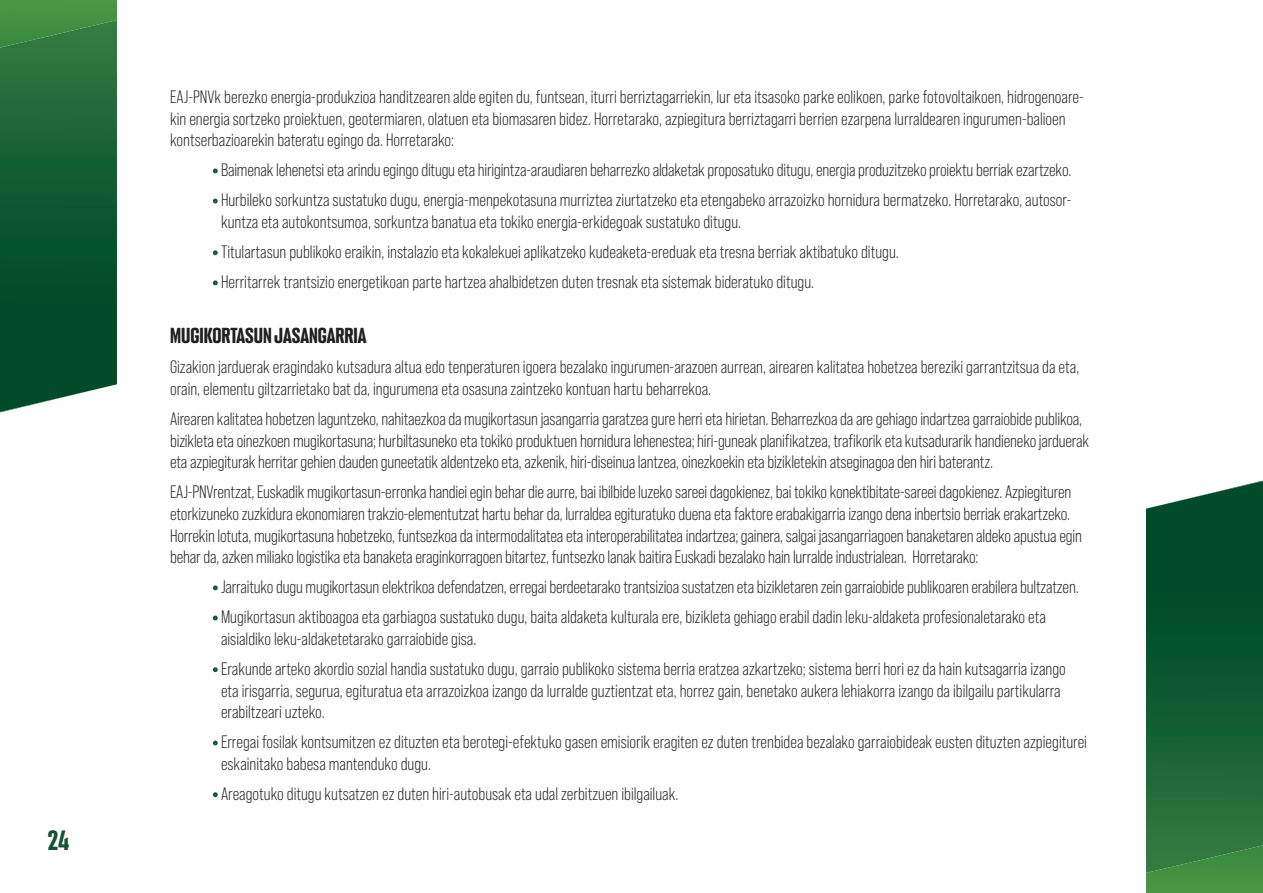
<style>
.page{position:relative;width:1263px;height:893px;background:#fff}
.page>*{position:absolute;margin:0;border:0;box-sizing:border-box;transform-origin:0 0}
.t1{font:700 27px "Anguita Sans";color:#155332}
.t2{font:700 21px "Anguita Sans";color:#231f20}
.t3{font:18px/21.6px "Bebas Neue Pro";letter-spacing:-.005em;color:#231f20}
.s1{color:#155332}
</style>
<div class="page">
<div style="left:0;top:0;width:117px;height:20px;background:#499444"></div>
<svg style="left:0;top:20px;width:117px;height:392px;background:#1a6139"></svg>
<div style="left:1146px;top:873px;width:117px;height:20px;background:#499444"></div>
<svg style="left:1146px;top:481px;width:117px;height:392px;background:#1a6139"></svg>
<h1 class="t1" style="left:48px;top:826px;width:23px">24</h1>
<p class="t3" style="left:170px;top:86px;width:915px">EAJ-PNVk berezko energia-produkzioa handitzearen alde egiten du, funtsean, iturri berriztagarriekin, lur eta itsasoko parke eolikoen, parke fotovoltaikoen, hidrogenoare&shy;kin energia sortzeko proiektuen, geotermiaren, olatuen eta biomasaren bidez. Horretarako, azpiegitura berriztagarri berrien ezarpena lurraldearen ingurumen-balioen kontserbazioarekin bateratu egingo da. Horretarako:</p>
<p class="t3" style="left:213px;top:159px;width:860px"><span class="s1">•</span> Baimenak lehenetsi eta arindu egingo ditugu eta hirigintza-araudiaren beharrezko aldaketak proposatuko ditugu, energia produzitzeko proiektu berriak ezartzeko.</p>
<p class="t3" style="left:221px;top:189px;width:852px;text-indent:-8px"><span class="s1">•</span> Hurbileko sorkuntza sustatuko dugu, energia-menpekotasuna murriztea ziurtatzeko eta etengabeko arrazoizko hornidura bermatzeko. Horretarako, autosor&shy;kuntza eta autokontsumoa, sorkuntza banatua eta tokiko energia-erkidegoak sustatuko ditugu.</p>
<p class="t3" style="left:213px;top:241px;width:688px"><span class="s1">•</span> Titulartasun publikoko eraikin, instalazio eta kokalekuei aplikatzeko kudeaketa-ereduak eta tresna berriak aktibatuko ditugu.</p>
<p class="t3" style="left:213px;top:271px;width:603px"><span class="s1">•</span> Herritarrek trantsizio energetikoan parte hartzea ahalbidetzen duten tresnak eta sistemak bideratuko ditugu.</p>
<p class="t2" style="left:170px;top:324px;width:198px">MUGIKORTASUN JASANGARRIA</p>
<p class="t3" style="left:170px;top:356px;width:911px">Gizakion jarduerak eragindako kutsadura altua edo tenperaturen igoera bezalako ingurumen-arazoen aurrean, airearen kalitatea hobetzea bereziki garrantzitsua da eta, orain, elementu giltzarrietako bat da, ingurumena eta osasuna zaintzeko kontuan hartu beharrekoa.</p>
<p class="t3" style="left:170px;top:408px;width:921px">Airearen kalitatea hobetzen laguntzeko, nahitaezkoa da mugikortasun jasangarria garatzea gure herri eta hirietan. Beharrezkoa da are gehiago indartzea garraiobide publikoa, bizikleta eta oinezkoen mugikortasuna; hurbiltasuneko eta tokiko produktuen hornidura lehenestea; hiri-guneak planifikatzea, trafikorik eta kutsadurarik handieneko jarduerak eta azpiegiturak herritar gehien dauden guneetatik aldentzeko eta, azkenik, hiri-diseinua lantzea, oinezkoekin eta bizikletekin atseginagoa den hiri baterantz.</p>
<p class="t3" style="left:170px;top:481px;width:913px">EAJ-PNVrentzat, Euskadik mugikortasun-erronka handiei egin behar die aurre, bai ibilbide luzeko sareei dagokienez, bai tokiko konektibitate-sareei dagokienez. Azpiegituren etorkizuneko zuzkidura ekonomiaren trakzio-elementutzat hartu behar da, lurraldea egituratuko duena eta faktore erabakigarria izango dena inbertsio berriak erakartzeko.<br>Horrekin lotuta, mugikortasuna hobetzeko, funtsezkoa da intermodalitatea eta interoperabilitatea indartzea; gainera, salgai jasangarriagoen banaketaren aldeko apustua egin behar da, azken miliako logistika eta banaketa eraginkorragoen bitartez, funtsezko lanak baitira Euskadi bezalako hain lurralde industrialean. Horretarako:</p>
<p class="t3" style="left:213px;top:576px;width:867px"><span class="s1">•</span> Jarraituko dugu mugikortasun elektrikoa defendatzen, erregai berdeetarako trantsizioa sustatzen eta bizikletaren zein garraiobide publikoaren erabilera bultzatzen.</p>
<p class="t3" style="left:221px;top:606px;width:826px;text-indent:-8px"><span class="s1">•</span> Mugikortasun aktiboagoa eta garbiagoa sustatuko dugu, baita aldaketa kulturala ere, bizikleta gehiago erabil dadin leku-aldaketa profesionaletarako eta aisialdiko leku-aldaketetarako garraiobide gisa.</p>
<p class="t3" style="left:221px;top:658px;width:846px;text-indent:-8px"><span class="s1">•</span> Erakunde arteko akordio sozial handia sustatuko dugu, garraio publikoko sistema berria eratzea azkartzeko; sistema berri hori ez da hain kutsagarria izango eta irisgarria, segurua, egituratua eta arrazoizkoa izango da lurralde guztientzat eta, horrez gain, benetako aukera lehiakorra izango da ibilgailu partikularra erabiltzeari uzteko.</p>
<p class="t3" style="left:221px;top:731px;width:867px;text-indent:-8px"><span class="s1">•</span> Erregai fosilak kontsumitzen ez dituzten eta berotegi-efektuko gasen emisiorik eragiten ez duten trenbidea bezalako garraiobideak eusten dituzten azpiegiturei eskainitako babesa mantenduko dugu.</p>
<p class="t3" style="left:213px;top:783px;width:467px"><span class="s1">•</span> Areagotuko ditugu kutsatzen ez duten hiri-autobusak eta udal zerbitzuen ibilgailuak.</p>
</div>
